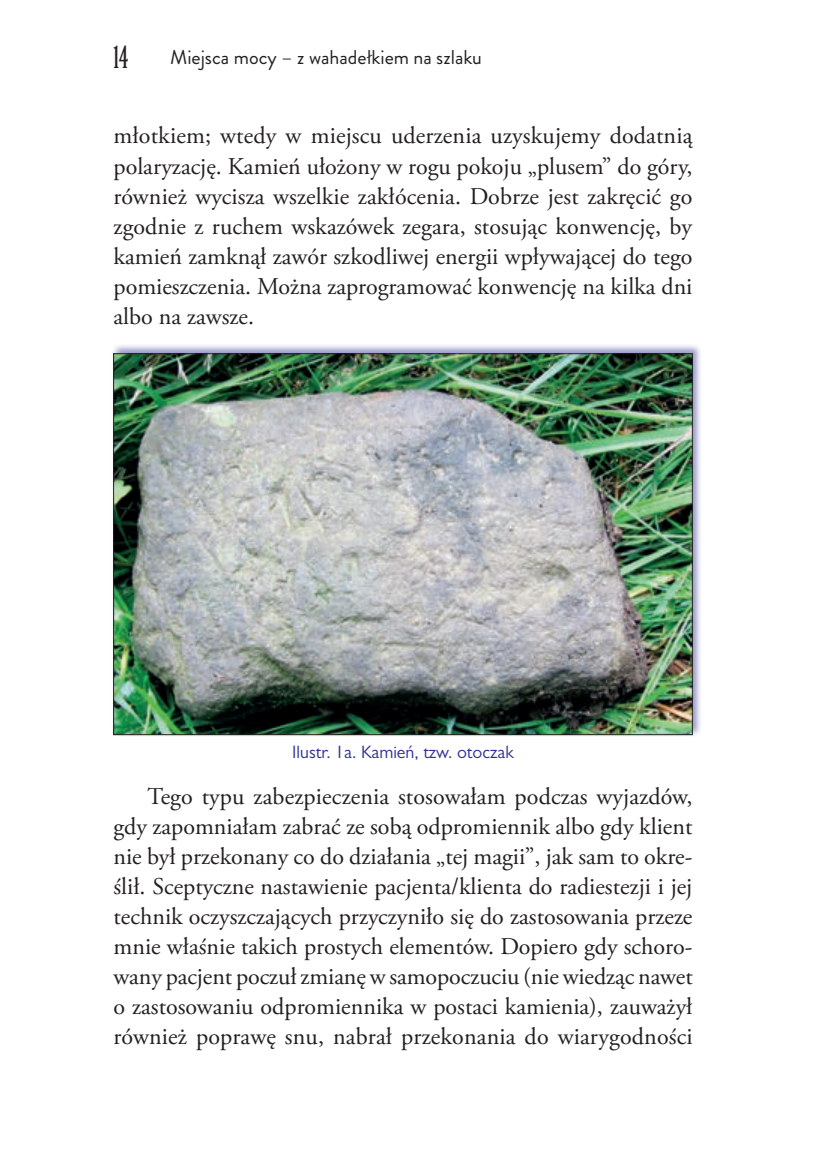
<style>
.page{position:relative;width:823px;height:1163px;background:#fff}
.page>*{position:absolute;margin:0;border:0;box-sizing:border-box;transform-origin:0 0}
.t1{font:30px "Birch Std";color:#231f20}
.t2{font:24px/30px "Adobe Garamond Pro";color:#231f20;text-align:justify}
.t3{font:20px "Brandon Grotesque";color:#231f20}
.t4{font:18px "Gill Sans MT Pro";color:#2e3092}
</style>
<div class="page">
<div style="left:111px;top:343px;width:591px;height:393px;background:#2e3092;opacity:.5"></div>
<img style="left:115px;top:355px;width:575px;height:377px">
<p class="t1" style="left:113px;top:40px;width:16px">14</p>
<p class="t3" style="left:170px;top:43px;width:313px">Miejsca mocy – z wahadełkiem na szlaku</p>
<p class="t2" style="left:113px;top:122px;width:580px">młotkiem; wtedy w miejscu uderzenia uzyskujemy dodatnią polaryzację. Kamień ułożony w rogu pokoju „plusem” do góry, również wycisza wszelkie zakłócenia. Dobrze jest zakręcić go zgodnie z ruchem wskazówek zegara, stosując konwencję, by kamień zamknął zawór szkodliwej energii wpływającej do tego pomieszczenia. Można zaprogramować konwencję na kilka dni albo na zawsze.</p>
<p class="t4" style="left:292px;top:741px;width:223px">Ilustr. 1a. Kamień, tzw. otoczak</p>
<p class="t2" style="left:113px;top:782px;width:580px;text-indent:34px">Tego typu zabezpieczenia stosowałam podczas wyjazdów, gdy zapomniałam zabrać ze sobą odpromiennik albo gdy klient nie był przekonany co do działania „tej magii”, jak sam to okre&shy;ślił. Sceptyczne nastawienie pacjenta/klienta do radiestezji i jej technik oczyszczających przyczyniło się do zastosowania przeze mnie właśnie takich prostych elementów. Dopiero gdy schoro&shy;wany pacjent poczuł zmianę w samopoczuciu (nie wiedząc nawet o zastosowaniu odpromiennika w postaci kamienia), zauważył również poprawę snu, nabrał przekonania do wiarygodności</p>
</div>
